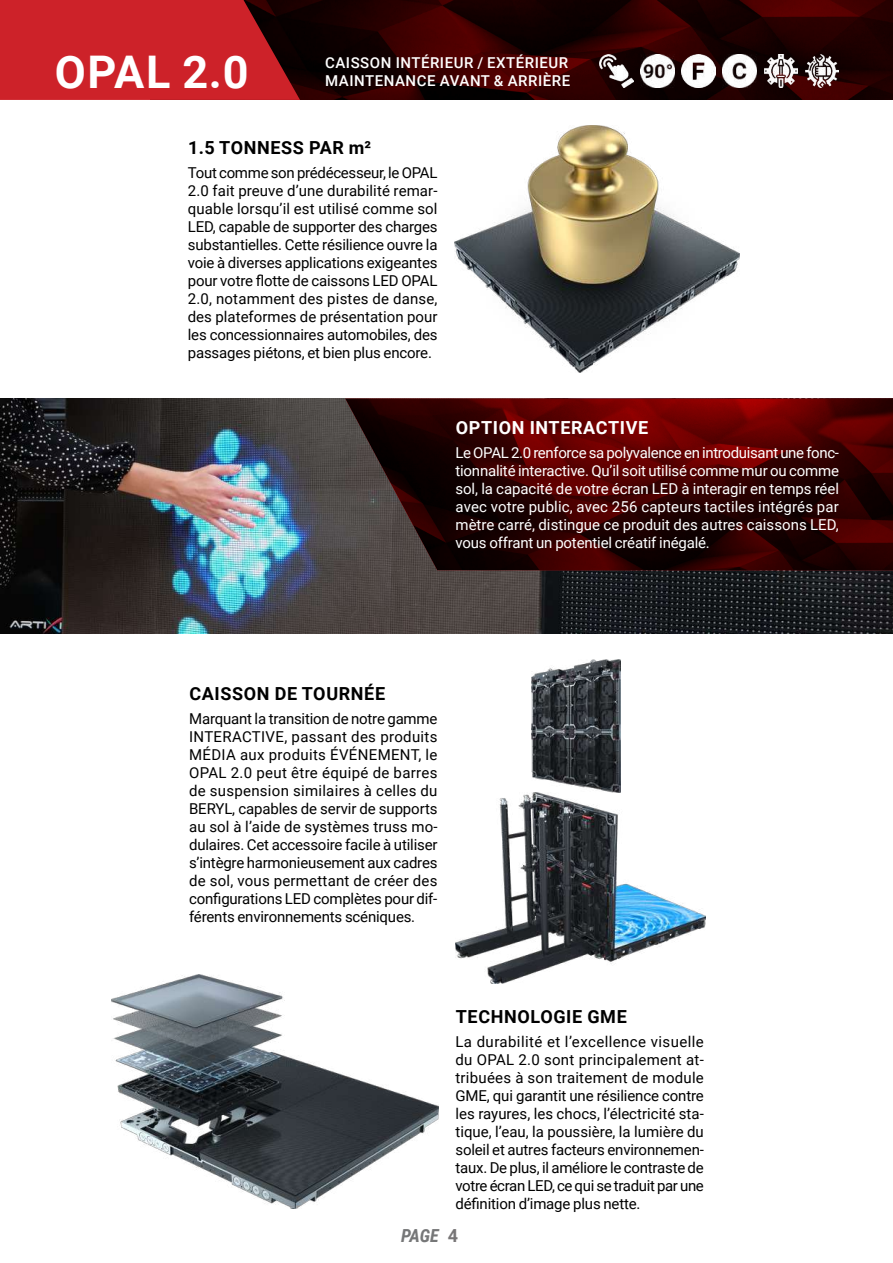
<style>
.page{position:relative;width:893px;height:1263px;background:#fff}
.page>*{position:absolute;margin:0;border:0;box-sizing:border-box;transform-origin:0 0}
.t1{font:700 45px "Roboto";color:#fff}
.t2{font:700 18px "Roboto";letter-spacing:.035em;color:#000}
.t3{font:700 18px "Roboto";letter-spacing:.035em;color:#fff}
.t4{font:italic 700 18px "Roboto Condensed";color:#767778}
.t5{font:15px/18px "Roboto";letter-spacing:-.015em;color:#000;text-align:justify}
.t6{font:15px/18px "Roboto";letter-spacing:-.01em;color:#fff;text-align:justify}
.t7{font:500 15px/18px "Roboto";letter-spacing:.035em;color:#fff}
.s1{font-family:"Roboto";font-style:normal;color:#787677}
</style>
<div class="page">
<img style="left:455px;top:126px;width:285px;height:247px">
<img style="left:0;top:399px;width:893px;height:234px">
<img style="left:345px;top:399px;width:548px;height:171px">
<img style="left:112px;top:975px;width:326px;height:234px">
<img style="left:455px;top:792px;width:250px;height:191px">
<img style="left:532px;top:659px;width:88px;height:133px">
<img style="left:300px;top:0;width:593px;height:100px">
<svg style="left:0;top:0;width:300px;height:100px;background:#bb1e25"></svg>
<img style="left:805px;top:54px;width:34px;height:34px">
<img style="left:764px;top:54px;width:34px;height:34px">
<img style="left:723px;top:54px;width:34px;height:34px">
<img style="left:682px;top:54px;width:33px;height:34px">
<img style="left:640px;top:54px;width:34px;height:34px">
<img style="left:599px;top:54px;width:34px;height:34px">
<h1 class="t1" style="left:55px;top:40px;width:195px">OPAL 2.0</h1>
<p class="t7" style="left:325px;top:53px;width:247px">CAISSON INTÉRIEUR / EXTÉRIEUR<br>MAINTENANCE AVANT &amp; ARRIÈRE</p>
<p class="t2" style="left:188px;top:135px;width:185px">1.5 TONNESS PAR m²</p>
<p class="t5" style="left:188px;top:163px;width:251px">Tout comme son prédécesseur, le OPAL 2.0 fait preuve d’une durabilité remar&shy;quable lorsqu’il est utilisé comme sol LED, capable de supporter des charges substantielles. Cette résilience ouvre la voie à diverses applications exigeantes pour votre flotte de caissons LED OPAL 2.0, notamment des pistes de danse, des plateformes de présentation pour les concessionnaires automobiles, des passages piétons, et bien plus encore.</p>
<p class="t3" style="left:456px;top:415px;width:194px">OPTION INTERACTIVE</p>
<p class="t6" style="left:455px;top:443px;width:385px">Le OPAL 2.0 renforce sa polyvalence en introduisant une fonc&shy;tionnalité interactive. Qu’il soit utilisé comme mur ou comme sol, la capacité de votre écran LED à interagir en temps réel avec votre public, avec 256 capteurs tactiles intégrés par mètre carré, distingue ce produit des autres caissons LED, vous offrant un potentiel créatif inégalé.</p>
<p class="t2" style="left:189px;top:681px;width:197px">CAISSON DE TOURNÉE</p>
<p class="t5" style="left:189px;top:709px;width:250px">Marquant la transition de notre gamme INTERACTIVE, passant des produits MÉDIA aux produits ÉVÉNEMENT, le OPAL 2.0 peut être équipé de barres de suspension similaires à celles du BERYL, capables de servir de supports au sol à l’aide de systèmes truss mo&shy;dulaires. Cet accessoire facile à utiliser s’intègre harmonieusement aux cadres de sol, vous permettant de créer des configurations LED complètes pour dif&shy;férents environnements scéniques.</p>
<p class="t2" style="left:456px;top:1004px;width:173px">TECHNOLOGIE GME</p>
<p class="t5" style="left:455px;top:1032px;width:250px">La durabilité et l’excellence visuelle du OPAL 2.0 sont principalement at&shy;tribuées à son traitement de module GME, qui garantit une résilience contre les rayures, les chocs, l’électricité sta&shy;tique, l’eau, la poussière, la lumière du soleil et autres facteurs environnemen&shy;taux. De plus, il améliore le contraste de votre écran LED, ce qui se traduit par une définition d’image plus nette.</p>
<p class="t4" style="left:401px;top:1223px;width:59px">PAGE <span class="s1">4</span></p>
</div>
